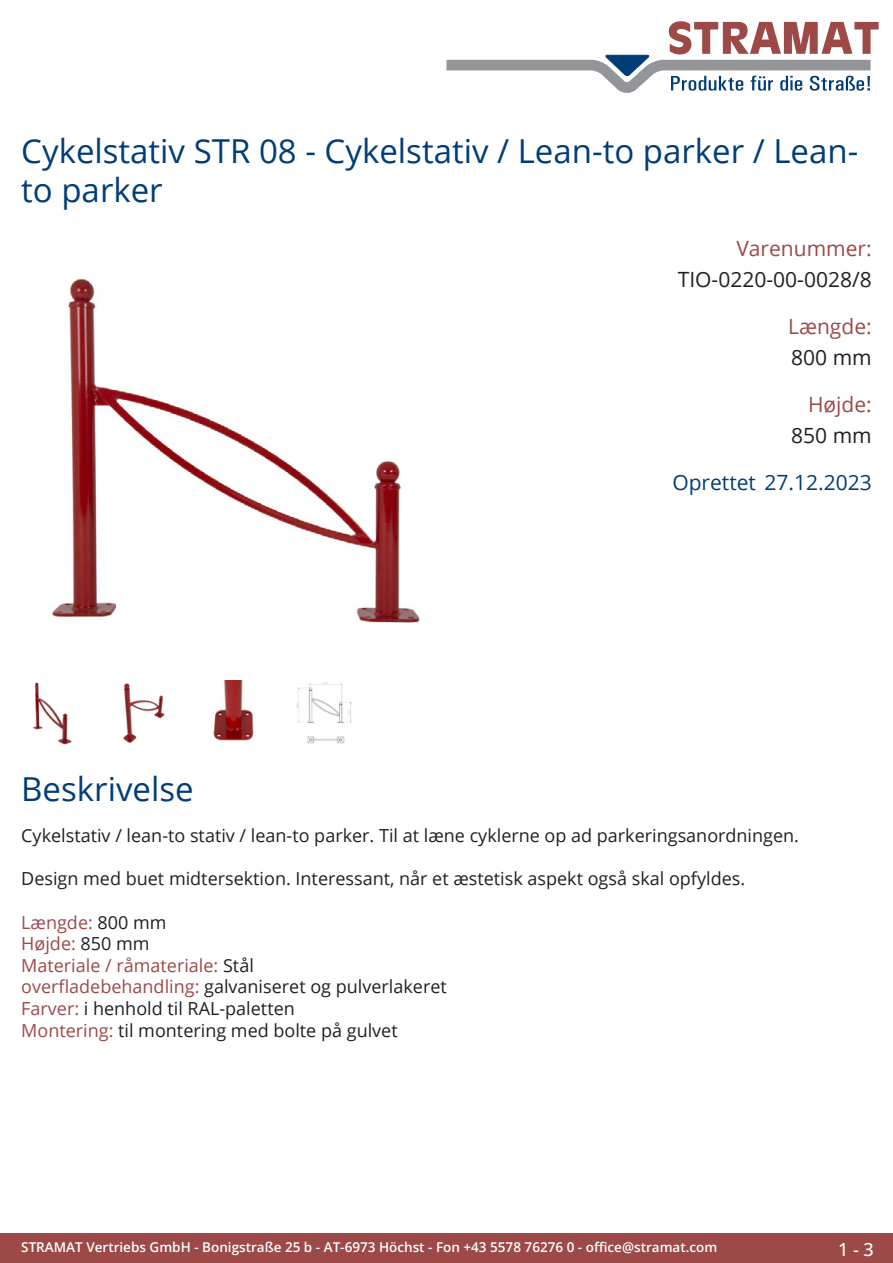
<style>
.page{position:relative;width:893px;height:1263px;background:#fff}
.page>*{position:absolute;margin:0;border:0;box-sizing:border-box;transform-origin:0 0}
.Produkttitel{font:33px/39.6px "Open Sans";color:#003d78}
.TechDaten_Inhalt{font:21px "Open Sans";color:#231f20}
.TechDaten_Überschrif{font:21px "Open Sans";color:#9c4948}
.Erstellungsdatum{font:21px "Open Sans";color:#003d78}
.Beschreibung_Text{font:18px/21.6px "Open Sans";color:#231f20}
.t1{font:500 18px "Open Sans";color:#fff}
.t2{font:600 13.5px "Open Sans";color:#fff}
.s1{color:#9c4948}
</style>
<div class="page">
<div style="left:0;top:1233px;width:893px;height:30px;background:#9c4948"></div>
<svg style="left:446px;top:21px;width:433px;height:72px"></svg>
<img style="left:52px;top:278px;width:368px;height:345px">
<img style="left:32px;top:682px;width:40px;height:62px">
<img style="left:123px;top:683px;width:42px;height:60px">
<img style="left:213px;top:680px;width:41px;height:61px">
<img style="left:296px;top:682px;width:56px;height:62px">
<p class="Produkttitel" style="left:21px;top:130px;width:839px">Cykelstativ STR 08 - Cykelstativ / Lean-to parker / Lean&shy;to parker</p>
<p class="TechDaten_Überschrif" style="left:736px;top:234px;width:137px">Varenummer:</p>
<p class="TechDaten_Inhalt" style="left:678px;top:265px;width:195px">TIO-0220-00-0028/8</p>
<p class="TechDaten_Überschrif" style="left:788px;top:312px;width:85px">Længde:</p>
<p class="TechDaten_Inhalt" style="left:791px;top:343px;width:82px">800 mm</p>
<p class="TechDaten_Überschrif" style="left:808px;top:390px;width:65px">Højde:</p>
<p class="TechDaten_Inhalt" style="left:791px;top:421px;width:82px">850 mm</p>
<p class="Erstellungsdatum" style="left:672px;top:468px;width:201px">Oprettet 27.12.2023</p>
<p class="Produkttitel" style="left:21px;top:768px;width:174px">Beskrivelse</p>
<p class="Beschreibung_Text" style="left:21px;top:824px;width:779px">Cykelstativ / lean-to stativ / lean-to parker. Til at læne cyklerne op ad parkeringsanordningen.</p>
<p class="Beschreibung_Text" style="left:21px;top:867px;width:725px">Design med buet midtersektion. Interessant, når et æstetisk aspekt også skal opfyldes.</p>
<p class="Beschreibung_Text" style="left:21px;top:911px;width:427px"><span class="s1">Længde:</span> 800 mm<br><span class="s1">Højde:</span> 850 mm<br><span class="s1">Materiale / råmateriale:</span> Stål<br><span class="s1">overfladebehandling:</span> galvaniseret og pulverlakeret<br><span class="s1">Farver:</span> i henhold til RAL-paletten<br><span class="s1">Montering:</span> til montering med bolte på gulvet</p>
<p class="t2" style="left:21px;top:1238px;width:698px">STRAMAT Vertriebs GmbH - Bonigstraße 25 b - AT-6973 Höchst - Fon +43 5578 76276 0 - office@stramat.com</p>
<p class="t1" style="left:838px;top:1237px;width:37px">1 - 3</p>
</div>
